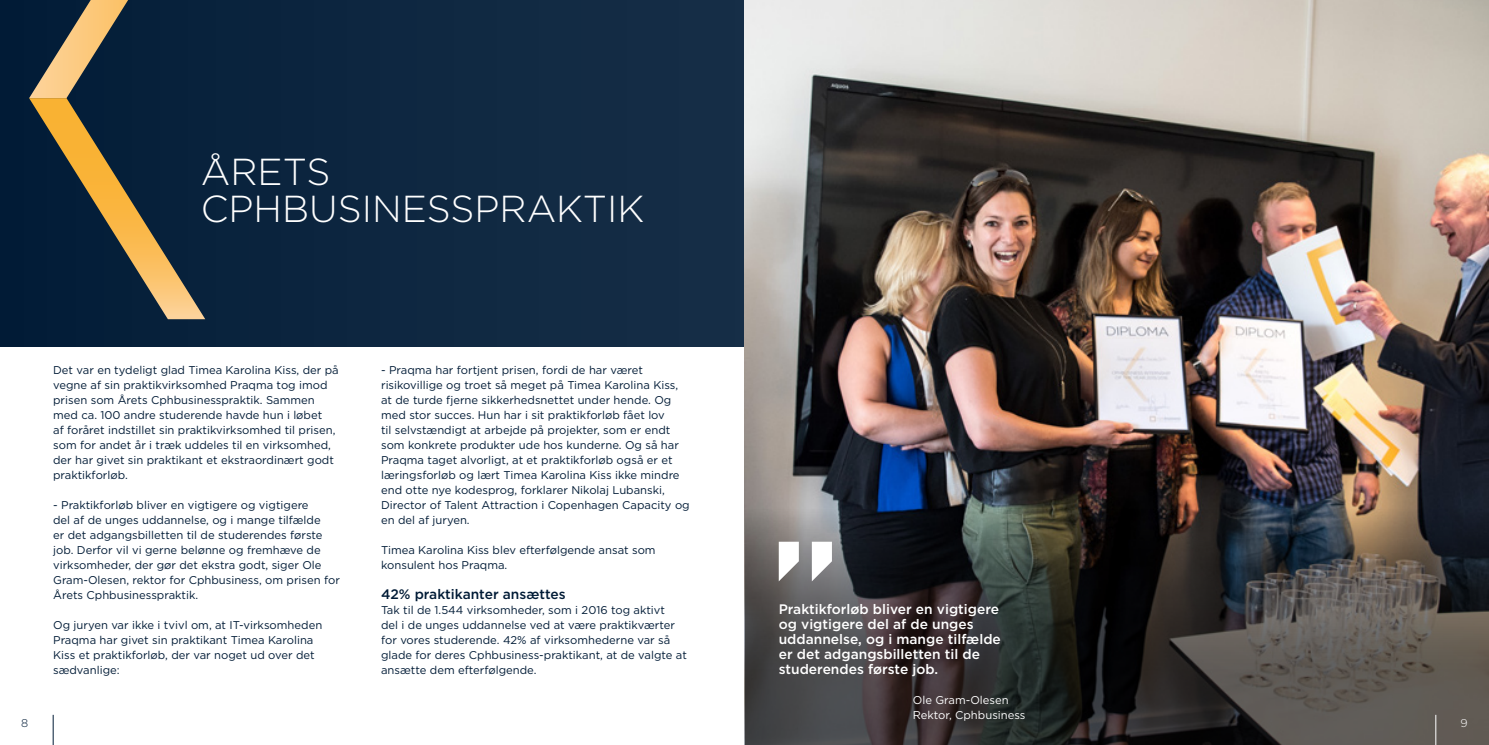
<style>
.page{position:relative;width:1489px;height:745px;background:#fff}
.page>*{position:absolute;margin:0;border:0;box-sizing:border-box;transform-origin:0 0}
.t1{font:300 37.5px/37.5px "Gotham";color:#fff}
.t2{font:500 13.75px/15px "Gotham";color:#fff}
.t3{font:500 13.75px "Gotham";color:#001b36}
.t4{font:11.25px/15px "Gotham";color:#001b36}
.t5{font:11.25px/15px "Gotham";color:#fff}
.t6{font:300 11.25px "Gotham";color:#001b36}
.t7{font:300 11.25px "Gotham";color:#fff}
</style>
<div class="page">
<div style="left:0;top:0;width:744px;height:346px;background:#0f2841"></div>
<svg style="left:29px;top:0;width:176px;height:319px"></svg>
<img style="left:744px;top:0;width:744px;height:744px">
<svg style="left:745px;top:509px;width:743px;height:235px;background:#3e3c3a"></svg>
<svg style="left:778px;top:541px;width:20px;height:40px"></svg>
<svg style="left:811px;top:541px;width:20px;height:40px"></svg>
<hr style="left:1435px;top:714px;width:1px;height:30px;background:#fff">
<hr style="left:53px;top:714px;width:1px;height:30px;background:#001b36">
<h1 class="t1" style="left:201px;top:152px;width:445px">ÅRETS<br>CPHBUSINESSPRAKTIK</h1>
<p class="t4" style="left:53px;top:362px;width:287px">Det var en tydeligt glad Timea Karolina Kiss, der på vegne af sin praktikvirksomhed Praqma tog imod prisen som Årets Cphbusinesspraktik. Sammen med ca. 100 andre studerende havde hun i løbet<br>af foråret indstillet sin praktikvirksomhed til prisen, som for andet år i træk uddeles til en virksomhed, der har givet sin praktikant et ekstraordinært godt praktikforløb.</p>
<p class="t4" style="left:53px;top:497px;width:288px">- Praktikforløb bliver en vigtigere og vigtigere<br>del af de unges uddannelse, og i mange tilfælde<br>er det adgangsbilletten til de studerendes første job. Derfor vil vi gerne belønne og fremhæve de virksomheder, der gør det ekstra godt, siger Ole Gram-Olesen, rektor for Cphbusiness, om prisen for Årets Cphbusinesspraktik.</p>
<p class="t4" style="left:53px;top:617px;width:270px">Og juryen var ikke i tvivl om, at IT-virksomheden Praqma har givet sin praktikant Timea Karolina Kiss et praktikforløb, der var noget ud over det sædvanlige:</p>
<p class="t4" style="left:381px;top:362px;width:310px">- Praqma har fortjent prisen, fordi de har været risikovillige og troet så meget på Timea Karolina Kiss, at de turde fjerne sikkerhedsnettet under hende. Og med stor succes. Hun har i sit praktikforløb fået lov<br>til selvstændigt at arbejde på projekter, som er endt som konkrete produkter ude hos kunderne. Og så har Praqma taget alvorligt, at et praktikforløb også er et læringsforløb og lært Timea Karolina Kiss ikke mindre end otte nye kodesprog, forklarer Nikolaj Lubanski, Director of Talent Attraction i Copenhagen Capacity og en del af juryen.</p>
<p class="t4" style="left:381px;top:542px;width:276px">Timea Karolina Kiss blev efterfølgende ansat som konsulent hos Praqma.</p>
<p class="t3" style="left:381px;top:585px;width:186px">42% praktikanter ansættes</p>
<p class="t4" style="left:381px;top:602px;width:307px">Tak til de 1.544 virksomheder, som i 2016 tog aktivt<br>del i de unges uddannelse ved at være praktikværter for vores studerende. 42% af virksomhederne var så glade for deres Cphbusiness-praktikant, at de valgte at ansætte dem efterfølgende.</p>
<p class="t2" style="left:778px;top:601px;width:224px">Praktikforløb bliver en vigtigere og vigtigere del af de unges uddannelse, og i mange tilfælde er det adgangsbilletten til de studerendes første job.</p>
<p class="t5" style="left:912px;top:692px;width:114px">Ole Gram-Olesen<br>Rektor, Cphbusiness</p>
<p class="t6" style="left:21px;top:715px;width:9px">8</p>
<p class="t7" style="left:1460px;top:715px;width:9px">9</p>
</div>
